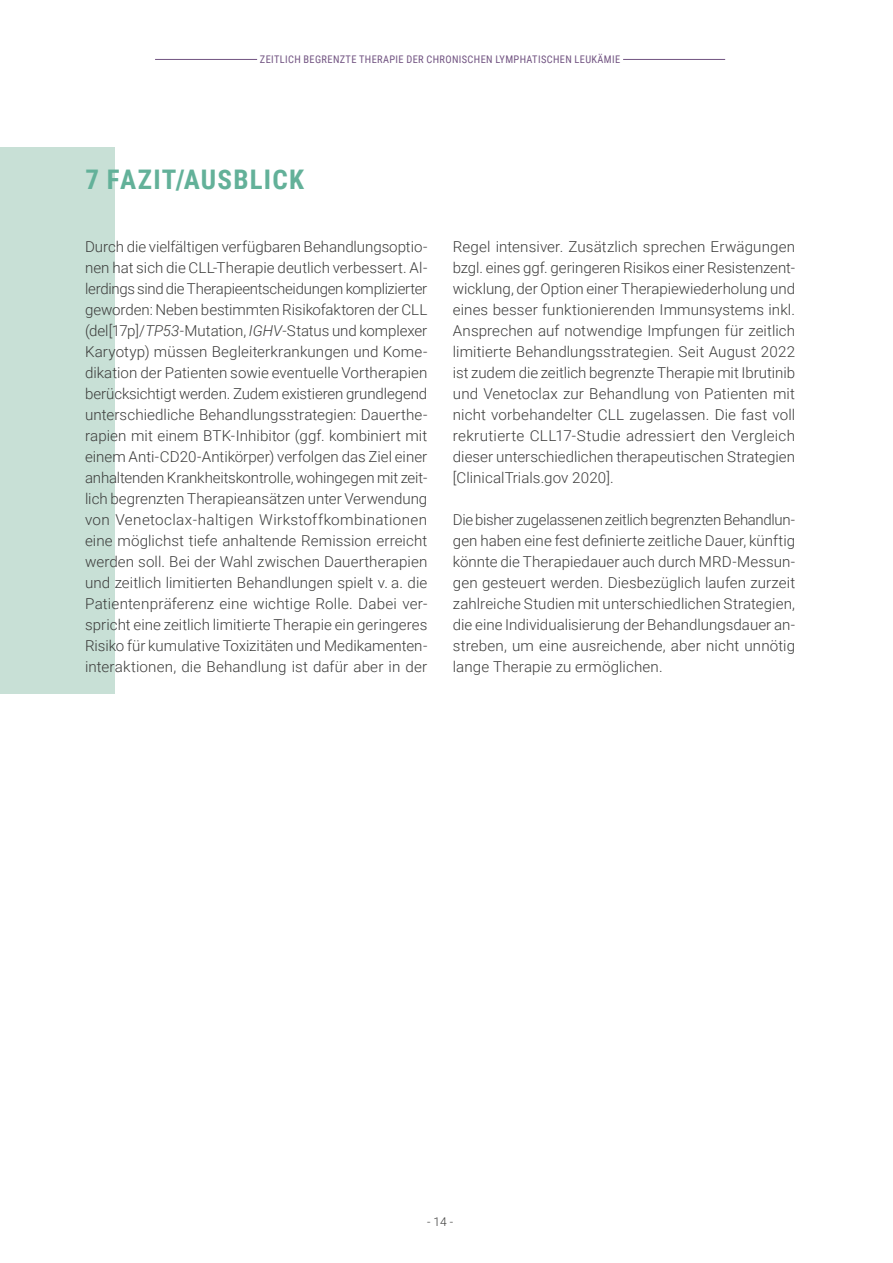
<style>
.page{position:relative;width:893px;height:1263px;background:#fff}
.page>*{position:absolute;margin:0;border:0;box-sizing:border-box;transform-origin:0 0}
.t1{font:700 27px "Roboto Condensed";letter-spacing:.045em;color:#63b199}
.t2{font:300 15px/21px "Roboto";letter-spacing:.005em;color:#3c3c3b;text-align:justify}
.t3{font:300 12px "Roboto";color:#3c3c3b}
.t4{font:10.5px "Roboto Condensed";letter-spacing:.035em;color:#715381}
.s1{font-style:italic}
</style>
<div class="page">
<hr style="left:155px;top:59px;width:102px;height:1px;background:#715381">
<hr style="left:623px;top:59px;width:102px;height:1px;background:#715381">
<div style="left:0;top:147px;width:115px;height:546px;background:#c8e0d6"></div>
<p class="t4" style="left:260px;top:52px;width:362px">ZEITLICH BEGRENZTE THERAPIE DER CHRONISCHEN LYMPHATISCHEN LEUKÄMIE</p>
<h1 class="t1" style="left:86px;top:160px;width:220px">7 FAZIT/AUSBLICK</h1>
<p class="t2" style="left:85px;top:236px;width:344px">Durch die vielfältigen verfügbaren Behandlungsoptio&shy;nen hat sich die CLL-Therapie deutlich verbessert. Al&shy;lerdings sind die Therapieentscheidungen komplizierter geworden: Neben bestimmten Risikofaktoren der CLL (del[17p]/<span class="s1">TP53</span>-Mutation, <span class="s1">IGHV</span>-Status und komplexer Karyotyp) müssen Begleiterkrankungen und Kome&shy;dikation der Patienten sowie eventuelle Vortherapien berücksichtigt werden. Zudem existieren grundlegend unterschiedliche Behandlungsstrategien: Dauerthe&shy;rapien mit einem BTK-Inhibitor (ggf. kombiniert mit einem Anti-CD20-Antikörper) verfolgen das Ziel einer anhaltenden Krankheitskontrolle, wohingegen mit zeit&shy;lich begrenzten Therapieansätzen unter Verwendung von Venetoclax-haltigen Wirkstoffkombinationen eine möglichst tiefe anhaltende Remission erreicht werden soll. Bei der Wahl zwischen Dauertherapien und zeitlich limitierten Behandlungen spielt v. a. die Patientenpräferenz eine wichtige Rolle. Dabei ver&shy;spricht eine zeitlich limitierte Therapie ein geringeres Risiko für kumulative Toxizitäten und Medikamenten&shy;interaktionen, die Behandlung ist dafür aber in der</p>
<p class="t2" style="left:453px;top:236px;width:344px">Regel intensiver. Zusätzlich sprechen Erwägungen bzgl. eines ggf. geringeren Risikos einer Resistenzent&shy;wicklung, der Option einer Therapiewiederholung und eines besser funktionierenden Immunsystems inkl.<br>Ansprechen auf notwendige Impfungen für zeitlich limitierte Behandlungsstrategien. Seit August 2022 ist zudem die zeitlich begrenzte Therapie mit Ibrutinib und Venetoclax zur Behandlung von Patienten mit nicht vorbehandelter CLL zugelassen. Die fast voll rekrutierte CLL17-Studie adressiert den Vergleich dieser unterschiedlichen therapeutischen Strategien [ClinicalTrials.gov 2020].</p>
<p class="t2" style="left:453px;top:509px;width:344px">Die bisher zugelassenen zeitlich begrenzten Behandlun&shy;gen haben eine fest definierte zeitliche Dauer, künftig könnte die Therapiedauer auch durch MRD-Messun&shy;gen gesteuert werden. Diesbezüglich laufen zurzeit zahlreiche Studien mit unterschiedlichen Strategien, die eine Individualisierung der Behandlungsdauer an&shy;streben, um eine ausreichende, aber nicht unnötig lange Therapie zu ermöglichen.</p>
<p class="t3" style="left:427px;top:1213px;width:27px">- 14 -</p>
</div>
